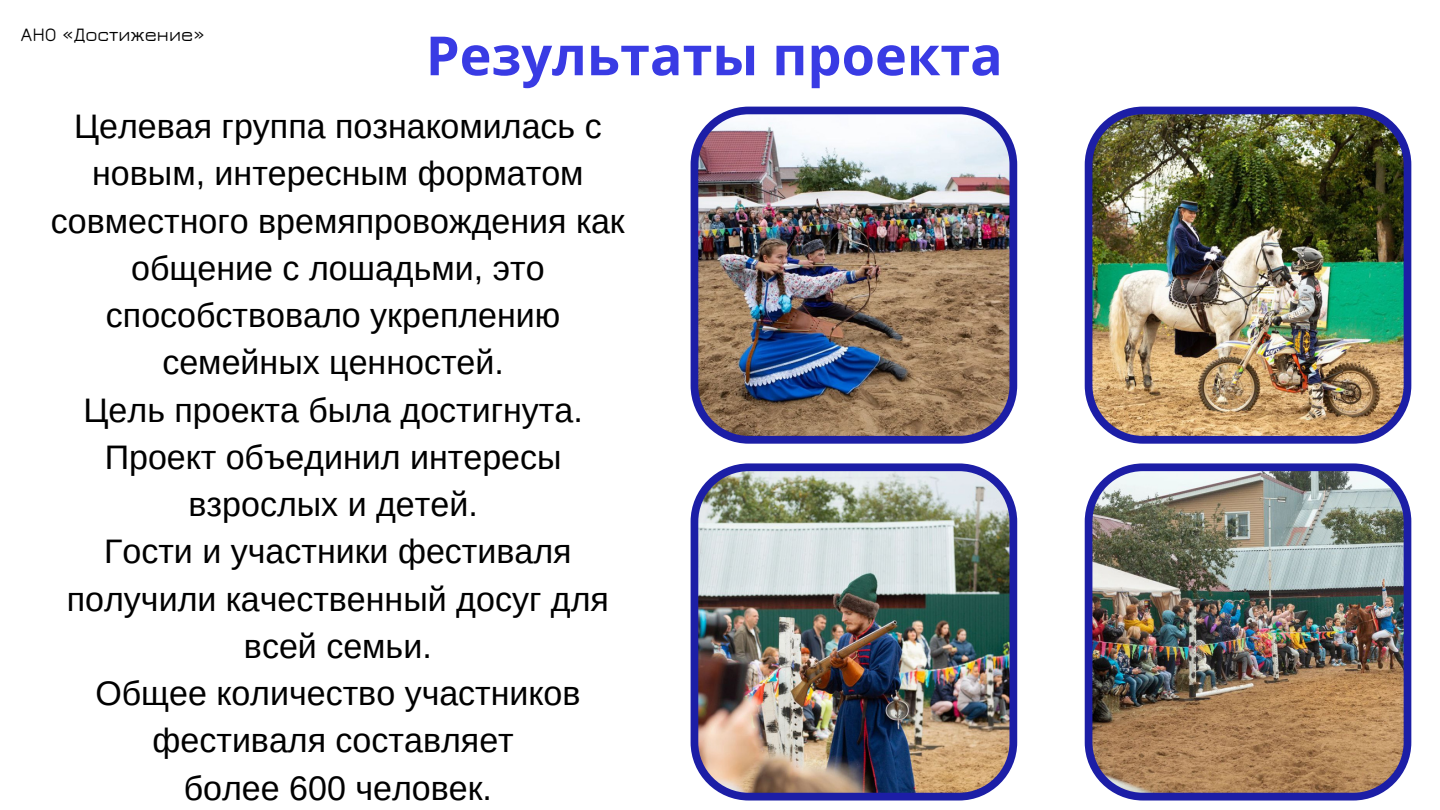
<style>
.page{position:relative;width:1440px;height:810px;background:#fff}
.page>*{position:absolute;margin:0;border:0;box-sizing:border-box;transform-origin:0 0}
.t1{font:700 54px "Open Sans";color:#393be4}
.t2{font:34px/47.2px "Arimo";color:#000;text-align:center}
.t3{font:500 19.3px "Jura";color:#000}
</style>
<div class="page">
<img style="left:691px;top:107px;width:326px;height:337px">
<img style="left:1085px;top:107px;width:326px;height:337px">
<img style="left:691px;top:463px;width:326px;height:338px">
<img style="left:1085px;top:463px;width:326px;height:338px">
<p class="t3" style="left:21px;top:23px;width:186px">АНО «Достижение»</p>
<h1 class="t1" style="left:426px;top:18px;width:578px">Результаты проекта</h1>
<p class="t2" style="left:51px;top:103px;width:575px">Целевая группа познакомилась с новым, интересным форматом совместного времяпровождения как общение с лошадьми, это способствовало укреплению семейных ценностей.<br>Цель проекта была достигнута.<br>Проект объединил интересы взрослых и детей.<br>Гости и участники фестиваля получили качественный досуг для всей семьи.<br>Общее количество участников фестиваля составляет<br>более 600 человек.</p>
</div>
